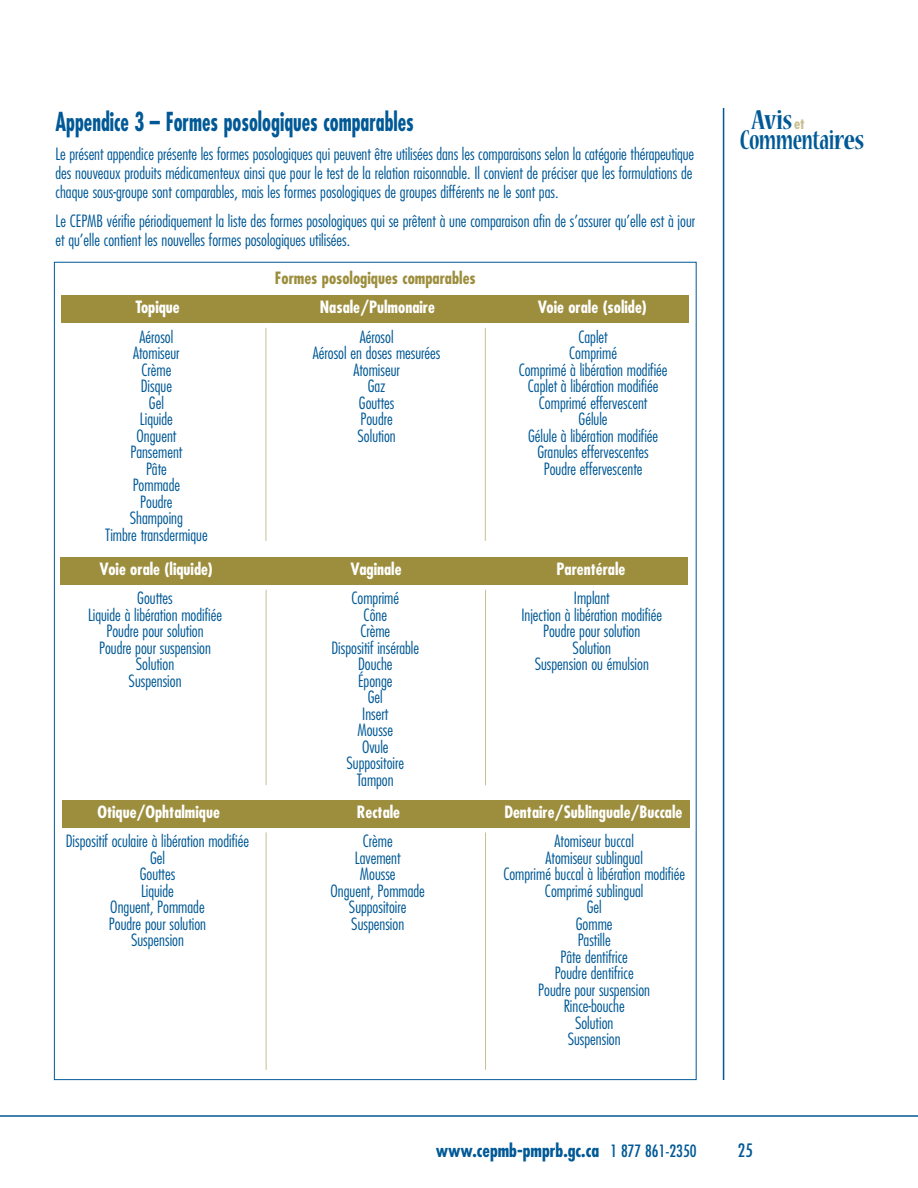
<style>
.page{position:relative;width:918px;height:1188px;background:#fff}
.page>*{position:absolute;margin:0;border:0;box-sizing:border-box;transform-origin:0 0}
.t1{font:700 condensed 30.45px "Nueva Std";letter-spacing:-.02em;color:#005996;scale:.8 1}
.t2{font:700 condensed 30.45px "Nueva Std";letter-spacing:-.02em;color:#005996}
.t3{font:700 condensed 25.5px "Futura LT";color:#005996;scale:.8 1}
.t4{font:700 condensed 18px "Futura LT";color:#005996}
.t5{font:condensed 18px "Futura LT";color:#005996}
.t6{font:300 condensed 16.5px/16.5px "Futura LT";color:#005996;text-align:center}
.t7{font:700 condensed 16.5px "Futura LT";color:#fff}
.t8{font:700 condensed 16.5px "Futura LT";color:#9d8e3e}
.t9{font:700 condensed 14.85px "Futura LT";color:#c9be91}
.s1{font-weight:400;font-size:16.5px}
</style>
<div class="page">
<hr style="left:723px;top:108px;width:1px;height:972px;background:#005996">
<hr style="left:0;top:1115px;width:918px;height:2px;background:#005996">
<div style="left:61px;top:295px;width:628px;height:27px;background:#9d8e3e"></div>
<div style="left:60px;top:557px;width:628px;height:27px;background:#9d8e3e"></div>
<div style="left:62px;top:800px;width:628px;height:27px;background:#9d8e3e"></div>
<hr style="left:266px;top:328px;width:1px;height:213px;background:#c9be91">
<hr style="left:485px;top:328px;width:1px;height:213px;background:#c9be91">
<hr style="left:266px;top:590px;width:1px;height:195px;background:#c9be91">
<hr style="left:485px;top:590px;width:1px;height:195px;background:#c9be91">
<hr style="left:266px;top:832px;width:1px;height:238px;background:#c9be91">
<hr style="left:485px;top:832px;width:1px;height:238px;background:#c9be91">
<h2 class="t3" style="left:55px;top:110px;width:450px">Appendice 3 – Formes posologiques comparables</h2>
<p class="t9" style="left:794px;top:117px;width:12px">et</p>
<p class="t6" style="left:55px;top:146px;width:640px;line-height:18.8px;text-align:justify">Le présent appendice présente les formes posologiques qui peuvent être utilisées dans les comparaisons selon la catégorie thérapeutique des nouveaux produits médicamenteux ainsi que pour le test de la relation raisonnable. Il convient de préciser que les formulations de chaque sous-groupe sont comparables, mais les formes posologiques de groupes différents ne le sont pas.</p>
<p class="t6" style="left:55px;top:213px;width:641px;line-height:18.8px;text-align:left">Le CEPMB vérifie périodiquement la liste des formes posologiques qui se prêtent à une comparaison afin de s’assurer qu’elle est à jour et qu’elle contient les nouvelles formes posologiques utilisées.</p>
<p class="t8" style="left:275px;top:271px;width:202px">Formes posologiques comparables</p>
<p class="t7" style="left:135px;top:300px;width:46px">Topique</p>
<p class="t7" style="left:320px;top:300px;width:117px">Nasale/Pulmonaire</p>
<p class="t7" style="left:538px;top:300px;width:111px">Voie orale (solide)</p>
<p class="t6" style="left:105px;top:329px;width:104px">Aérosol<br>Atomiseur<br>Crème<br>Disque<br>Gel<br>Liquide<br>Onguent<br>Pansement<br>Pâte<br>Pommade<br>Poudre<br>Shampoing<br>Timbre transdermique</p>
<p class="t6" style="left:313px;top:329px;width:129px">Aérosol<br>Aérosol en doses mesurées<br>Atomiseur<br>Gaz<br>Gouttes<br>Poudre<br>Solution</p>
<p class="t6" style="left:519px;top:329px;width:150px">Caplet<br>Comprimé<br>Comprimé à libération modifiée<br>Caplet à libération modifiée<br>Comprimé effervescent<br>Gélule<br>Gélule à libération modifiée<br>Granules effervescentes<br>Poudre effervescente</p>
<p class="t7" style="left:100px;top:562px;width:115px">Voie orale (liquide)</p>
<p class="t7" style="left:351px;top:562px;width:53px">Vaginale</p>
<p class="t7" style="left:557px;top:562px;width:70px">Parentérale</p>
<p class="t6" style="left:88px;top:591px;width:136px">Gouttes<br>Liquide à libération modifiée<br>Poudre pour solution<br>Poudre pour suspension<br>Solution<br>Suspension</p>
<p class="t6" style="left:331px;top:591px;width:89px">Comprimé<br>Cône<br>Crème<br>Dispositif insérable<br>Douche<br>Éponge<br>Gel<br>Insert<br>Mousse<br>Ovule<br>Suppositoire<br>Tampon</p>
<p class="t6" style="left:521px;top:591px;width:142px">Implant<br>Injection à libération modifiée<br>Poudre pour solution<br>Solution<br>Suspension ou émulsion</p>
<p class="t7" style="left:97px;top:805px;width:124px">Otique/Ophtalmique</p>
<p class="t7" style="left:357px;top:805px;width:45px">Rectale</p>
<p class="t7" style="left:504px;top:805px;width:179px">Dentaire/Sublinguale/Buccale</p>
<p class="t6" style="left:66px;top:834px;width:185px">Dispositif oculaire à libération modifiée<br>Gel<br>Gouttes<br>Liquide<br>Onguent, Pommade<br>Poudre pour solution<br>Suspension</p>
<p class="t6" style="left:331px;top:834px;width:96px">Crème<br>Lavement<br>Mousse<br>Onguent, Pommade<br>Suppositoire<br>Suspension</p>
<p class="t6" style="left:503px;top:834px;width:183px">Atomiseur buccal<br>Atomiseur sublingual<br>Comprimé buccal à libération modifiée<br>Comprimé sublingual<br>Gel<br>Gomme<br>Pastille<br>Pâte dentifrice<br>Poudre dentifrice<br>Poudre pour suspension<br>Rince-bouche<br>Solution<br>Suspension</p>
<h1 class="t2" style="left:752px;top:109px;width:42px">Avis</h1>
<h1 class="t1" style="left:740px;top:129px;width:157px">Commentaires</h1>
<p class="t4" style="left:436px;top:1142px;width:262px">www.cepmb-pmprb.gc.ca <span class="s1">1 877 861-2350</span></p>
<p class="t5" style="left:738px;top:1142px;width:16px">25</p>
</div>
